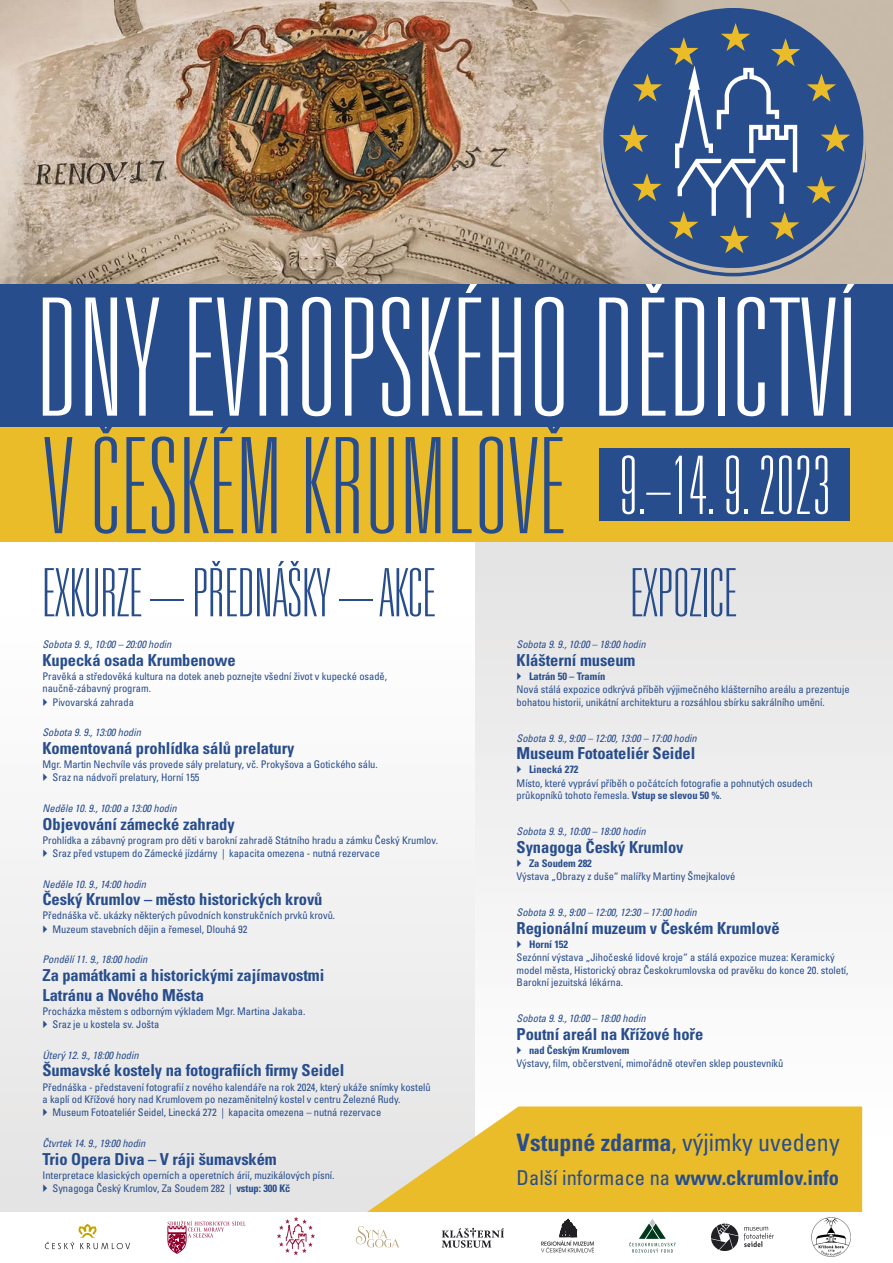
<style>
.page{position:relative;width:893px;height:1263px;background:#fff}
.page>*{position:absolute;margin:0;border:0;box-sizing:border-box;transform-origin:0 0}
.t1{font:100 ultra-condensed 163.57px "Univers CE";letter-spacing:.02em;color:#fff}
.t2{font:100 ultra-condensed 133.12px "Univers CE";letter-spacing:.02em;color:#274d8d}
.t3{font:100 ultra-condensed 80.78px "Univers CE";color:#fff}
.t4{font:100 ultra-condensed 66.75px "Univers CE";letter-spacing:.01em;color:#274d8d}
.t5{font:condensed 24.08px "Univers CE";color:#274d8d}
.t6{font:700 condensed 20.48px "Univers CE";color:#274d8d}
.t7{font:700 condensed 16.5px/19.8px "Univers CE";letter-spacing:-.005em;color:#274d8d}
.t8{font:condensed 10.5px/13.4px "Univers CE";letter-spacing:-.005em;color:#274d8d}
.t9{font:italic condensed 10.5px "Univers CE";letter-spacing:-.005em;color:#274d8d}
.s1{font-weight:700}
.s2{font-weight:400}
</style>
<div class="page">
<div style="left:474px;top:539px;width:419px;height:673px;background:linear-gradient(to right,#f1f0f0,#f1f1f1)"></div>
<div style="left:0;top:283px;width:893px;height:145px;background:#274d8d"></div>
<div style="left:0;top:539px;width:474px;height:673px;background:linear-gradient(to bottom,#fff,#e4e3e3)"></div>
<div style="left:0;top:427px;width:893px;height:115px;background:#eabc29"></div>
<svg style="left:168px;top:1221px;width:77px;height:32px"></svg>
<svg style="left:629px;top:1219px;width:46px;height:34px"></svg>
<svg style="left:541px;top:1219px;width:53px;height:33px"></svg>
<svg style="left:711px;top:1223px;width:63px;height:28px"></svg>
<svg style="left:45px;top:1224px;width:85px;height:25px"></svg>
<svg style="left:277px;top:1217px;width:38px;height:38px"></svg>
<img style="left:811px;top:1217px;width:40px;height:40px">
<svg style="left:367px;top:1106px;width:495px;height:106px;background:#e9c347"></svg>
<div style="left:600px;top:449px;width:250px;height:72px;background:#274d8d"></div>
<svg style="left:356px;top:1226px;width:43px;height:21px"></svg>
<svg style="left:442px;top:1228px;width:62px;height:20px"></svg>
<img style="left:0;top:0;width:893px;height:284px">
<svg style="left:601px;top:13px;width:265px;height:260px;background:#bab1a5"></svg>
<div style="left:603px;top:8px;width:260px;height:260px;background:#274d8d;border-radius:50%"></div>
<svg style="left:632px;top:173px;width:30px;height:28px"></svg>
<svg style="left:619px;top:124px;width:29px;height:28px"></svg>
<svg style="left:633px;top:74px;width:29px;height:28px"></svg>
<svg style="left:807px;top:74px;width:29px;height:28px"></svg>
<svg style="left:821px;top:124px;width:29px;height:28px"></svg>
<svg style="left:806px;top:176px;width:30px;height:28px"></svg>
<svg style="left:669px;top:23px;width:131px;height:230px"></svg>
<svg style="left:43px;top:698px;width:4px;height:8px"></svg>
<svg style="left:43px;top:774px;width:4px;height:7px"></svg>
<svg style="left:43px;top:849px;width:4px;height:8px"></svg>
<svg style="left:43px;top:925px;width:4px;height:8px"></svg>
<svg style="left:43px;top:1020px;width:4px;height:8px"></svg>
<svg style="left:43px;top:1109px;width:4px;height:7px"></svg>
<svg style="left:43px;top:1184px;width:4px;height:8px"></svg>
<svg style="left:517px;top:672px;width:4px;height:8px"></svg>
<svg style="left:517px;top:765px;width:4px;height:8px"></svg>
<svg style="left:517px;top:859px;width:4px;height:8px"></svg>
<svg style="left:517px;top:940px;width:4px;height:8px"></svg>
<svg style="left:517px;top:1046px;width:4px;height:8px"></svg>
<p class="t1" style="left:37px;top:266px;width:821px">DNY EVROPSKÉHO DĚDICTVÍ</p>
<p class="t2" style="left:45px;top:411px;width:521px">V ČESKÉMKRUMLOVĚ</p>
<p class="t3" style="left:619px;top:440px;width:213px">9.–14. 9. 2023</p>
<p class="t4" style="left:43px;top:555px;width:394px">EXKURZE – PŘEDNÁŠKY – AKCE</p>
<p class="t9" style="left:43px;top:638px;width:130px">Sobota 9. 9., 10:00 – 20:00 hodin</p>
<p class="t7" style="left:43px;top:650px;width:195px">Kupecká osada Krumbenowe</p>
<p class="t8" style="left:43px;top:669px;width:346px">Pravěká a středověká kultura na dotek aneb poznejte všední život v kupecké osadě,</p>
<p class="t8" style="left:43px;top:682px;width:110px">naučně-zábavný program.</p>
<p class="t8" style="left:53px;top:695px;width:83px">Pivovarská zahrada</p>
<p class="t9" style="left:43px;top:727px;width:100px">Sobota 9. 9., 13:00 hodin</p>
<p class="t7" style="left:43px;top:738px;width:253px">Komentovaná prohlídka sálů prelatury</p>
<p class="t8" style="left:53px;top:758px;width:327px;text-indent:-10px">Mgr. Martin Nechvíle vás provede sály prelatury, vč. Prokyšova a Gotického sálu.<br>Sraz na nádvoří prelatury, Horní 155</p>
<p class="t9" style="left:43px;top:802px;width:136px">Neděle 10. 9., 10:00 a 13:00 hodin</p>
<p class="t7" style="left:43px;top:814px;width:194px">Objevování zámecké zahrady</p>
<p class="t8" style="left:53px;top:833px;width:387px;text-indent:-10px">Prohlídka a zábavný program pro děti v barokní zahradě Státního hradu a zámku Český Krumlov.<br>Sraz před vstupem do Zámecké jízdárny | kapacita omezena - nutná rezervace</p>
<p class="t9" style="left:43px;top:878px;width:105px">Neděle 10. 9., 14:00 hodin</p>
<p class="t7" style="left:43px;top:890px;width:281px">Český Krumlov – město historických krovů</p>
<p class="t8" style="left:53px;top:909px;width:284px;text-indent:-10px">Přednáška vč. ukázky některých původních konstrukčních prvků krovů.<br>Muzeum stavebních dějin a řemesel, Dlouhá 92</p>
<p class="t9" style="left:43px;top:954px;width:106px">Pondělí 11. 9., 18:00 hodin</p>
<p class="t7" style="left:43px;top:965px;width:283px">Za památkami a historickými zajímavostmi<br>Latránu a Nového Města</p>
<p class="t8" style="left:53px;top:1005px;width:254px;text-indent:-10px">Procházka městem s odborným výkladem Mgr. Martina Jakaba.<br>Sraz je u kostela sv. Jošta</p>
<p class="t9" style="left:43px;top:1049px;width:98px">Úterý 12. 9., 18:00 hodin</p>
<p class="t7" style="left:43px;top:1061px;width:303px">Šumavské kostely na fotografiích firmy Seidel</p>
<p class="t8" style="left:43px;top:1080px;width:390px">Přednáška - představení fotografií z nového kalendáře na rok 2024, který ukáže snímky kostelů</p>
<p class="t8" style="left:43px;top:1093px;width:360px">a kaplí od Křížové hory nad Krumlovem po nezaměnitelný kostel v centru Železné Rudy.</p>
<p class="t8" style="left:53px;top:1106px;width:330px">Museum Fotoateliér Seidel, Linecká 272 | kapacita omezena – nutná rezervace</p>
<p class="t9" style="left:43px;top:1137px;width:104px">Čtvrtek 14. 9., 19:00 hodin</p>
<p class="t7" style="left:43px;top:1149px;width:236px">Trio Opera Diva – V ráji šumavském</p>
<p class="t8" style="left:53px;top:1168px;width:283px;text-indent:-10px">Interpretace klasických operních a operetních árií, muzikálových písní.<br>Synagoga Český Krumlov, Za Soudem 282 | <span class="s1">vstup: 300 Kč</span></p>
<p class="t4" style="left:630px;top:555px;width:108px">EXPOZICE</p>
<p class="t9" style="left:517px;top:638px;width:130px">Sobota 9. 9., 10:00 – 18:00 hodin</p>
<p class="t7" style="left:517px;top:650px;width:120px">Klášterní museum</p>
<p class="t8" style="left:517px;top:670px;width:335px;line-height:13px;text-indent:12px"><span class="s1">Latrán 50 – Tramín<br></span>Nová stálá expozice odkrývá příběh výjimečného klášterního areálu a prezentuje bohatou historii, unikátní architekturu a rozsáhlou sbírku sakrálního umění.</p>
<p class="t9" style="left:517px;top:732px;width:182px">Sobota 9. 9., 9:00 – 12:00, 13:00 – 17:00 hodin</p>
<p class="t7" style="left:517px;top:744px;width:180px">Museum Fotoateliér Seidel</p>
<p class="t8" style="left:517px;top:763px;width:298px;line-height:13px;text-indent:12px"><span class="s1">Linecká 272<br></span>Místo, které vypráví příběh o počátcích fotografie a pohnutých osudech průkopníků tohoto řemesla. <span class="s1">Vstup se slevou 50 %</span>.</p>
<p class="t9" style="left:517px;top:826px;width:130px">Sobota 9. 9., 10:00 – 18:00 hodin</p>
<p class="t7" style="left:517px;top:837px;width:168px">Synagoga Český Krumlov</p>
<p class="t8" style="left:517px;top:857px;width:220px;text-indent:12px"><span class="s1">Za Soudem 282<br></span>Výstava „Obrazy z duše“ malířky Martiny Šmejkalové</p>
<p class="t9" style="left:517px;top:906px;width:182px">Sobota 9. 9., 9:00 – 12:00, 12:30 – 17:00 hodin</p>
<p class="t7" style="left:517px;top:918px;width:265px">Regionální muzeum v Českém Krumlově</p>
<p class="t8" style="left:517px;top:938px;width:333px;line-height:12.8px;text-indent:12px"><span class="s1">Horní 152<br></span>Sezónní výstava „Jihočeské lidové kroje“ a stálá expozice muzea: Keramický model města, Historický obraz Českokrumlovska od pravěku do konce 20. století, Barokní jezuitská lékárna.</p>
<p class="t9" style="left:517px;top:1013px;width:130px">Sobota 9. 9., 10:00 – 18:00 hodin</p>
<p class="t7" style="left:517px;top:1024px;width:188px">Poutní areál na Křížové hoře</p>
<p class="t8" style="left:517px;top:1044px;width:268px;text-indent:12px"><span class="s1">nad Českým Krumlovem<br></span>Výstavy, film, občerstvení, mimořádně otevřen sklep poustevníků</p>
<p class="t5" style="left:517px;top:1129px;width:325px"><span class="s1">Vstupné zdarma</span>, výjimky uvedeny</p>
<p class="t6" style="left:517px;top:1166px;width:324px"><span class="s2">Další informace na</span> www.ckrumlov.info</p>
</div>
